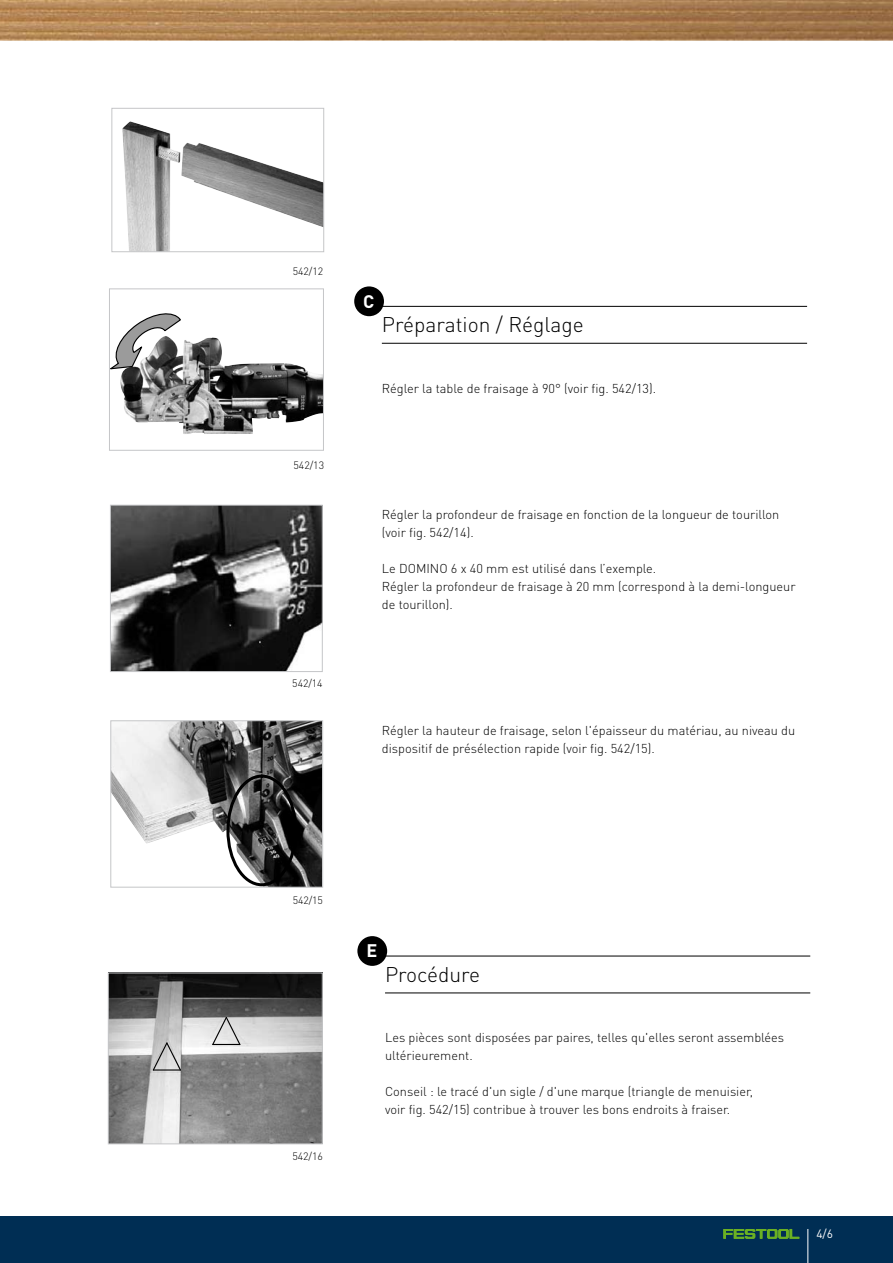
<style>
.page{position:relative;width:893px;height:1263px;background:#fff}
.page>*{position:absolute;margin:0;border:0;box-sizing:border-box;transform-origin:0 0}
.t1{font:300 21px "DIN Pro";color:#000}
.t2{font:700 18px "DIN Pro";color:#fff}
.t3{font:300 12.75px/18px "DIN Pro";color:#000}
.t4{font:12px "DIN Pro";color:#fff}
.t5{font:300 10.65px "DIN Pro";letter-spacing:-.005em;color:#000}
.t6{font:300 10.5px "DIN Pro";letter-spacing:-.005em;color:#000}
</style>
<div class="page">
<div style="left:0;top:1216px;width:893px;height:47px;background:#002e54"></div>
<img style="left:0;top:0;width:893px;height:41px">
<svg style="left:723px;top:1229px;width:76px;height:10px"></svg>
<hr style="left:807px;top:1229px;width:1px;height:34px;background:#fff">
<div style="left:354px;top:286px;width:30px;height:30px;background:#000;border-radius:50%"></div>
<hr style="left:382px;top:306px;width:425px;height:1px;background:#000">
<hr style="left:382px;top:343px;width:425px;height:1px;background:#000">
<img style="left:120px;top:337px;width:164px;height:97px">
<div style="left:109px;top:289px;width:215px;height:162px;border:1px solid #c5c6c8"></div>
<img style="left:112px;top:507px;width:209px;height:163px">
<div style="left:110px;top:505px;width:213px;height:167px;border:1px solid #c5c6c8"></div>
<img style="left:112px;top:722px;width:209px;height:163px">
<div style="left:110px;top:720px;width:213px;height:167px;border:1px solid #c5c6c8"></div>
<svg style="left:109px;top:310px;width:73px;height:60px"></svg>
<div style="left:226px;top:775px;width:71px;height:111px;border:3px solid #000;border-radius:50%"></div>
<img style="left:122px;top:122px;width:200px;height:128px">
<div style="left:112px;top:108px;width:212px;height:144px;border:1px solid #c5c6c8"></div>
<div style="left:357px;top:936px;width:30px;height:30px;background:#000;border-radius:50%"></div>
<hr style="left:385px;top:956px;width:425px;height:1px;background:#000">
<hr style="left:385px;top:992px;width:425px;height:1px;background:#000">
<img style="left:110px;top:975px;width:211px;height:167px">
<div style="left:108px;top:973px;width:215px;height:171px;border:1px solid #c5c6c8"></div>
<svg style="left:153px;top:1041px;width:29px;height:30px"></svg>
<svg style="left:211px;top:1017px;width:29px;height:29px"></svg>
<p class="t6" style="left:293px;top:264px;width:32px">542/12</p>
<p class="t5" style="left:294px;top:457px;width:32px">542/13</p>
<p class="t6" style="left:292px;top:676px;width:32px">542/14</p>
<h2 class="t2" style="left:363px;top:289px;width:13px">C</h2>
<h1 class="t1" style="left:382px;top:310px;width:203px">Préparation / Réglage</h1>
<p class="t3" style="left:382px;top:379px;width:276px">Régler la table de fraisage à 90° (voir fig. 542/13).</p>
<p class="t3" style="left:382px;top:505px;width:399px">Régler la profondeur de fraisage en fonction de la longueur de tourillon (voir fig. 542/14).</p>
<p class="t3" style="left:382px;top:559px;width:415px">Le DOMINO 6 x 40 mm est utilisé dans l’exemple.<br>Régler la profondeur de fraisage à 20 mm (correspond à la demi-longueur de tourillon).</p>
<p class="t3" style="left:382px;top:721px;width:415px">Régler la hauteur de fraisage, selon l'épaisseur du matériau, au niveau du dispositif de présélection rapide (voir fig. 542/15).</p>
<p class="t6" style="left:293px;top:893px;width:32px">542/15</p>
<p class="t5" style="left:292px;top:1148px;width:32px">542/16</p>
<h2 class="t2" style="left:367px;top:938px;width:12px">E</h2>
<h1 class="t1" style="left:385px;top:960px;width:97px">Procédure</h1>
<p class="t3" style="left:385px;top:1028px;width:401px">Les pièces sont disposées par paires, telles qu'elles seront assemblées ultérieurement.</p>
<p class="t3" style="left:385px;top:1082px;width:369px">Conseil : le tracé d'un sigle / d'une marque (triangle de menuisier, voir fig. 542/15) contribue à trouver les bons endroits à fraiser.</p>
<p class="t4" style="left:816px;top:1225px;width:18px">4/6</p>
</div>
